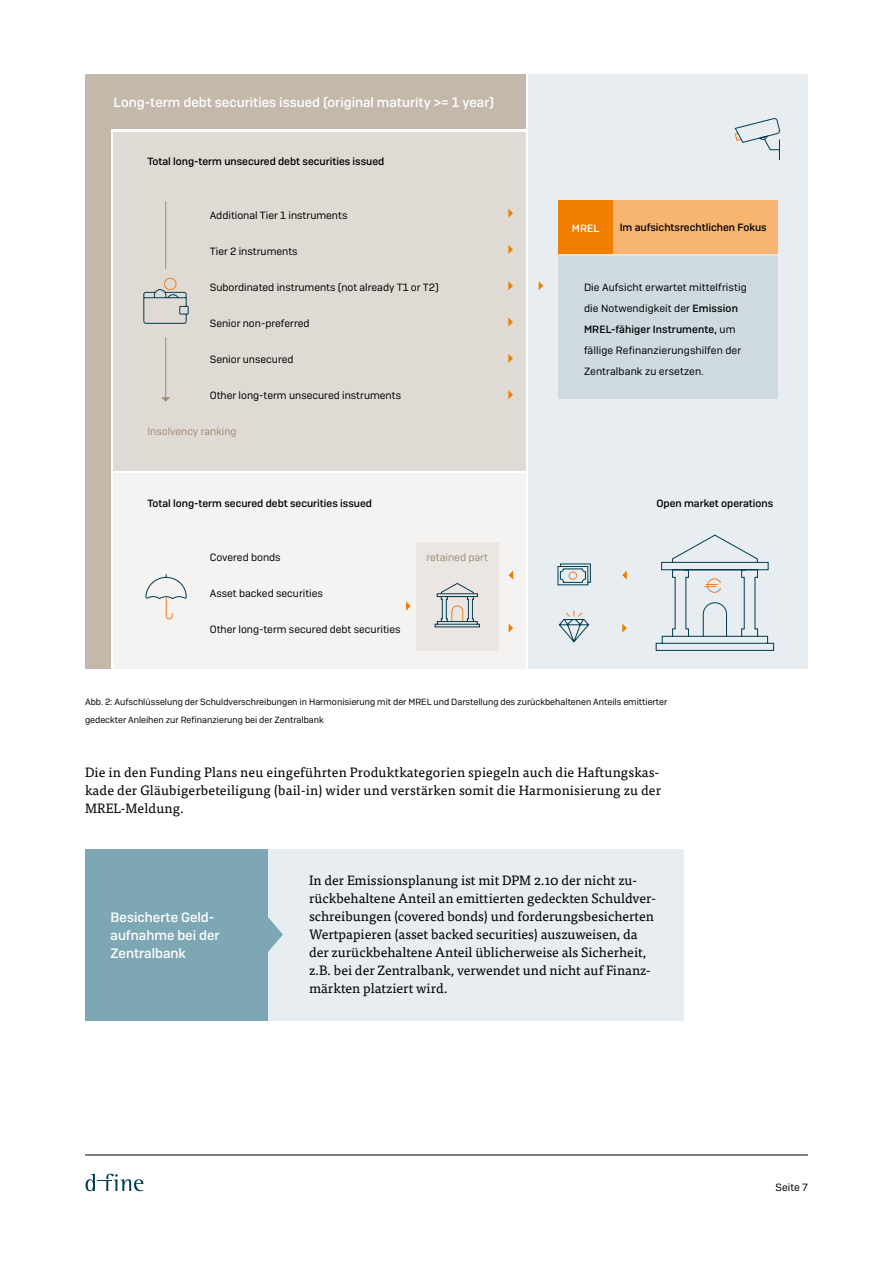
<style>
.page{position:relative;width:893px;height:1263px;background:#fff}
.page>*{position:absolute;margin:0;border:0;box-sizing:border-box;transform-origin:0 0}
.t1{font:13.5px/18px "Tisa Pro";color:#000}
.t2{font:13.5px/18px "Tisa OT";letter-spacing:.01em;color:#000}
.t3{font:500 13.5px/18px "Camber";color:#fff}
.t4{font:10.5px/21px "Camber";color:#000}
.t5{font:500 10.5px "Camber";color:#000}
.t6{font:10.5px "Camber";color:#9e8d79}
.t7{font:500 10.5px "Camber";color:#fff}
.t8{font:9px/18px "Camber";color:#000}
.s1{font-weight:500}
</style>
<div class="page">
<div style="left:114px;top:132px;width:412px;height:339px;background:#e0dad4"></div>
<div style="left:529px;top:75px;width:279px;height:594px;background:#e7edf0"></div>
<div style="left:114px;top:474px;width:412px;height:195px;background:#f5f3f1"></div>
<hr style="left:165px;top:201px;width:1px;height:197px;background:#9e8d79">
<svg style="left:161px;top:397px;width:9px;height:5px"></svg>
<div style="left:558px;top:254px;width:220px;height:145px;background:#cedae0"></div>
<svg style="left:508px;top:281px;width:5px;height:9px"></svg>
<svg style="left:508px;top:390px;width:5px;height:9px"></svg>
<svg style="left:508px;top:245px;width:5px;height:9px"></svg>
<svg style="left:508px;top:354px;width:5px;height:9px"></svg>
<svg style="left:508px;top:209px;width:5px;height:9px"></svg>
<svg style="left:508px;top:318px;width:5px;height:9px"></svg>
<svg style="left:539px;top:281px;width:4px;height:9px"></svg>
<div style="left:558px;top:201px;width:220px;height:54px;background:#f8b471"></div>
<svg style="left:406px;top:601px;width:5px;height:10px"></svg>
<div style="left:416px;top:542px;width:83px;height:109px;background:#ebe6e2"></div>
<svg style="left:656px;top:534px;width:118px;height:117px"></svg>
<svg style="left:434px;top:583px;width:46px;height:44px"></svg>
<svg style="left:559px;top:610px;width:30px;height:33px"></svg>
<svg style="left:557px;top:563px;width:34px;height:22px"></svg>
<div style="left:569px;top:572px;width:8px;height:7px;border:1px solid #f07d24;border-radius:50%"></div>
<div style="left:560px;top:569px;width:26px;height:13px;border:1px solid #003d4f;border-radius:3px"></div>
<svg style="left:509px;top:624px;width:4px;height:8px"></svg>
<svg style="left:622px;top:624px;width:5px;height:9px"></svg>
<svg style="left:622px;top:570px;width:5px;height:10px"></svg>
<svg style="left:509px;top:570px;width:4px;height:10px"></svg>
<div style="left:161px;top:270px;width:9px;height:67px;background:#e0dad4"></div>
<svg style="left:145px;top:574px;width:41px;height:45px"></svg>
<svg style="left:143px;top:289px;width:46px;height:35px"></svg>
<div style="left:164px;top:278px;width:12px;height:12px;border:1px solid #f07d24;border-radius:50%"></div>
<div style="left:558px;top:201px;width:54px;height:54px;background:#ef7d00"></div>
<hr style="left:558px;top:254px;width:230px;height:2px;background:#e7edf0">
<svg style="left:734px;top:118px;width:46px;height:42px"></svg>
<div style="left:85px;top:849px;width:183px;height:171px;background:#7da7b4"></div>
<div style="left:268px;top:849px;width:415px;height:171px;background:#e7edf0"></div>
<svg style="left:268px;top:917px;width:15px;height:35px"></svg>
<div style="left:85px;top:129px;width:25px;height:540px;background:#c4b8ab"></div>
<div style="left:85px;top:75px;width:441px;height:54px;background:#c4b8ab"></div>
<hr style="left:85px;top:1155px;width:723px;height:1px;background:#000">
<svg style="left:85px;top:1174px;width:58px;height:17px"></svg>
<p class="t3" style="left:114px;top:93px;width:382px">Long-term debt securities issued (original maturity &gt;= 1 year)</p>
<p class="t5" style="left:147px;top:155px;width:239px">Total long-term unsecured debt securities issued</p>
<p class="t4" style="left:210px;top:205px;width:139px">Additional Tier 1 instruments</p>
<p class="t4" style="left:210px;top:241px;width:89px">Tier 2 instruments</p>
<p class="t4" style="left:210px;top:277px;width:230px">Subordinated instruments (not already T1 or T2)</p>
<p class="t4" style="left:210px;top:313px;width:101px">Senior non-preferred</p>
<p class="t4" style="left:210px;top:349px;width:85px">Senior unsecured</p>
<p class="t4" style="left:210px;top:385px;width:193px">Other long-term unsecured instruments</p>
<p class="t6" style="left:147px;top:425px;width:91px">Insolvency ranking</p>
<p class="t5" style="left:147px;top:497px;width:226px">Total long-term secured debt securities issued</p>
<p class="t4" style="left:210px;top:547px;width:72px">Covered bonds</p>
<p class="t4" style="left:210px;top:583px;width:115px">Asset backed securities</p>
<p class="t4" style="left:210px;top:619px;width:192px">Other long-term secured debt securities</p>
<p class="t6" style="left:426px;top:551px;width:63px">retained part</p>
<p class="t7" style="left:572px;top:222px;width:29px">MREL</p>
<p class="t5" style="left:620px;top:221px;width:148px">Im aufsichtsrechtlichen Fokus</p>
<p class="t4" style="left:584px;top:277px;width:164px">Die Aufsicht erwartet mittelfristig die Notwendigkeit der <span class="s1">Emission<br>MREL-fähiger Instrumente,</span> um fällige Refinanzierungshilfen der<br>Zentralbank zu ersetzen.</p>
<p class="t5" style="left:656px;top:497px;width:118px">Open market operations</p>
<p class="t8" style="left:85px;top:693px;width:584px">Abb. 2: Aufschlüsselung der Schuldverschreibungen in Harmonisierung mit der MREL und Darstellung des zurückbehaltenen Anteils emittierter gedeckter Anleihen zur Refinanzierung bei der Zentralbank</p>
<p class="t2" style="left:85px;top:763px;width:578px">Die in den Funding Plans neu eingeführten Produktkategorien spiegeln auch die Haftungskas&shy;kade der Gläubigerbeteiligung (bail-in) wider und verstärken somit die Harmonisierung zu der<br>MREL-Meldung.</p>
<p class="t3" style="left:111px;top:908px;width:111px">Besicherte Geld&shy;aufnahme bei der<br>Zentralbank</p>
<p class="t1" style="left:309px;top:870px;width:348px">In der Emissionsplanung ist mit DPM 2.10 der nicht zu&shy;rückbehaltene Anteil an emittierten gedeckten Schuldver&shy;schreibungen (covered bonds) und forderungsbesicherten Wertpapieren (asset backed securities) auszuweisen, da der zurückbehaltene Anteil üblicherweise als Sicherheit, z.B. bei der Zentralbank, verwendet und nicht auf Finanz&shy;märkten platziert wird.</p>
<p class="t4" style="left:775px;top:1177px;width:34px">Seite 7</p>
</div>
